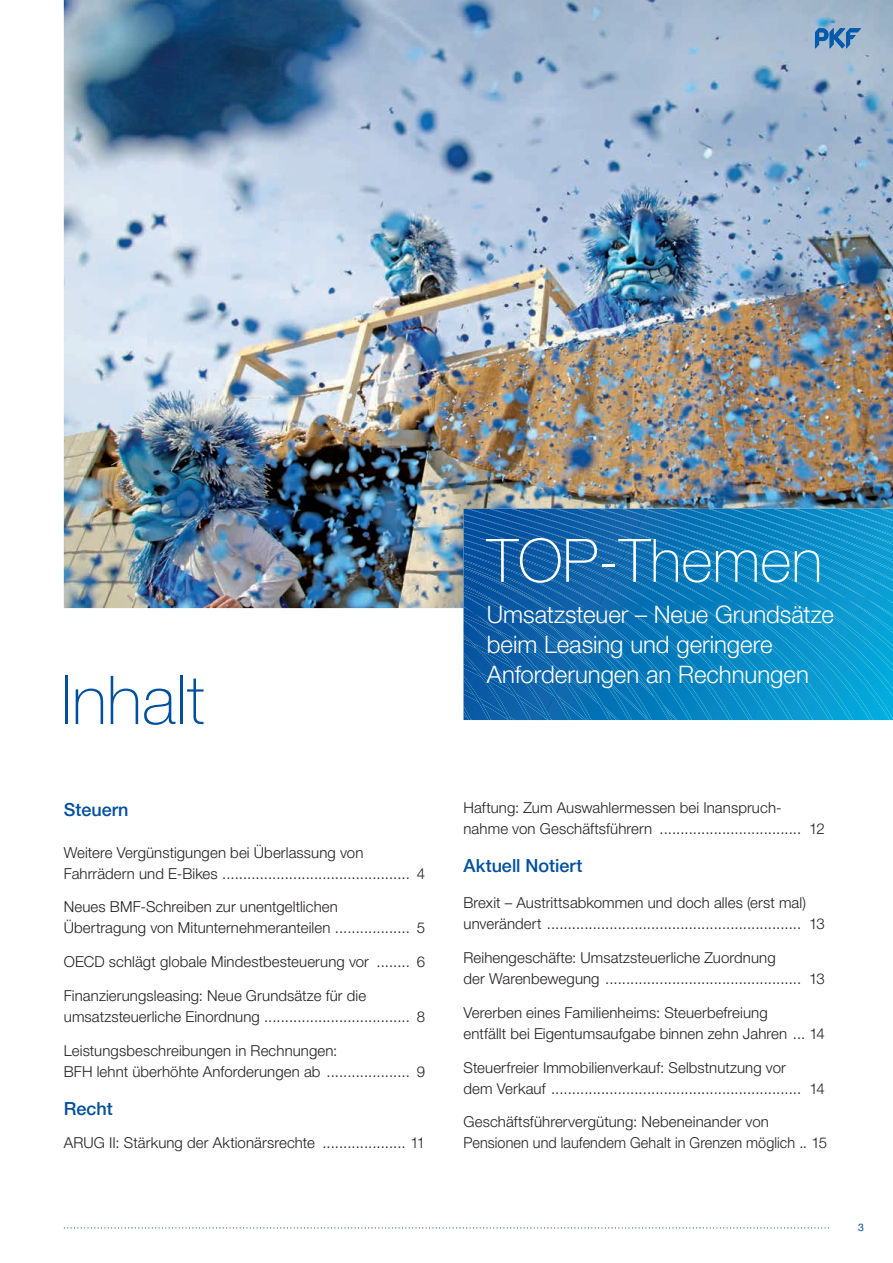
<style>
.page{position:relative;width:893px;height:1263px;background:#fff}
.page>*{position:absolute;margin:0;border:0;box-sizing:border-box;transform-origin:0 0}
.t1{font:100 67.5px "Helvetica Neue LT";color:#014f9e}
.t2{font:100 60px "Helvetica Neue LT";color:#fff}
.t3{font:300 24px/30px "Helvetica Neue LT";color:#fff}
.t4{font:500 18px "Helvetica Neue LT";color:#014f9e}
.t5{font:300 15px/21px "Helvetica Neue LT";letter-spacing:.005em;color:#231f20}
.t6{font:10.5px "Helvetica Neue LT";color:#014f9e}
</style>
<div class="page">
<img style="left:64px;top:0;width:829px;height:608px">
<svg style="left:64px;top:1227px;width:765px;height:1px"></svg>
<svg style="left:463px;top:509px;width:430px;height:211px;background:#0f7dbb"></svg>
<svg style="left:815px;top:28px;width:46px;height:20px"></svg>
<h1 class="t1" style="left:60px;top:661px;width:146px">Inhalt</h1>
<p class="t4" style="left:64px;top:798px;width:66px">Steuern</p>
<p class="t5" style="left:64px;top:841px;width:363px">Weitere Vergünstigungen bei Überlassung von<br>Fahrrädern und E-Bikes ............................................. 4</p>
<p class="t5" style="left:64px;top:896px;width:363px">Neues BMF-Schreiben zur unentgeltlichen<br>Übertragung von Mitunternehmeranteilen .................. 5</p>
<p class="t5" style="left:64px;top:951px;width:363px">OECD schlägt globale Mindestbesteuerung vor ........ 6</p>
<p class="t5" style="left:64px;top:985px;width:363px">Finanzierungsleasing: Neue Grundsätze für die umsatzsteuerliche Einordnung ................................... 8</p>
<p class="t5" style="left:64px;top:1039px;width:363px">Leistungsbeschreibungen in Rechnungen:<br>BFH lehnt überhöhte Anforderungen ab .................... 9</p>
<p class="t4" style="left:64px;top:1097px;width:51px">Recht</p>
<p class="t5" style="left:64px;top:1132px;width:363px">ARUG II: Stärkung der Aktionärsrechte .................... 11</p>
<h2 class="t2" style="left:487px;top:526px;width:337px">TOP-Themen</h2>
<h3 class="t3" style="left:487px;top:599px;width:349px">Umsatzsteuer – Neue Grundsätze beim Leasing und geringere<br>Anforderungen an Rechnungen</h3>
<p class="t5" style="left:464px;top:797px;width:363px">Haftung: Zum Auswahlermessen bei Inanspruch&shy;nahme von Geschäftsführern .................................. 12</p>
<p class="t4" style="left:463px;top:855px;width:120px">Aktuell Notiert</p>
<p class="t5" style="left:464px;top:892px;width:363px">Brexit – Austrittsabkommen und doch alles (erst mal) unverändert ............................................................. 13</p>
<p class="t5" style="left:463px;top:947px;width:363px">Reihengeschäfte: Umsatzsteuerliche Zuordnung<br>der Warenbewegung ............................................... 13</p>
<p class="t5" style="left:464px;top:1002px;width:363px">Vererben eines Familienheims: Steuerbefreiung<br>entfällt bei Eigentumsaufgabe binnen zehn Jahren ... 14</p>
<p class="t5" style="left:464px;top:1056px;width:363px">Steuerfreier Immobilienverkauf: Selbstnutzung vor<br>dem Verkauf ............................................................ 14</p>
<p class="t5" style="left:464px;top:1111px;width:365px">Geschäftsführervergütung: Nebeneinander von<br>Pensionen und laufendem Gehalt in Grenzen möglich .. 15</p>
<p class="t6" style="left:858px;top:1221px;width:7px">3</p>
</div>
